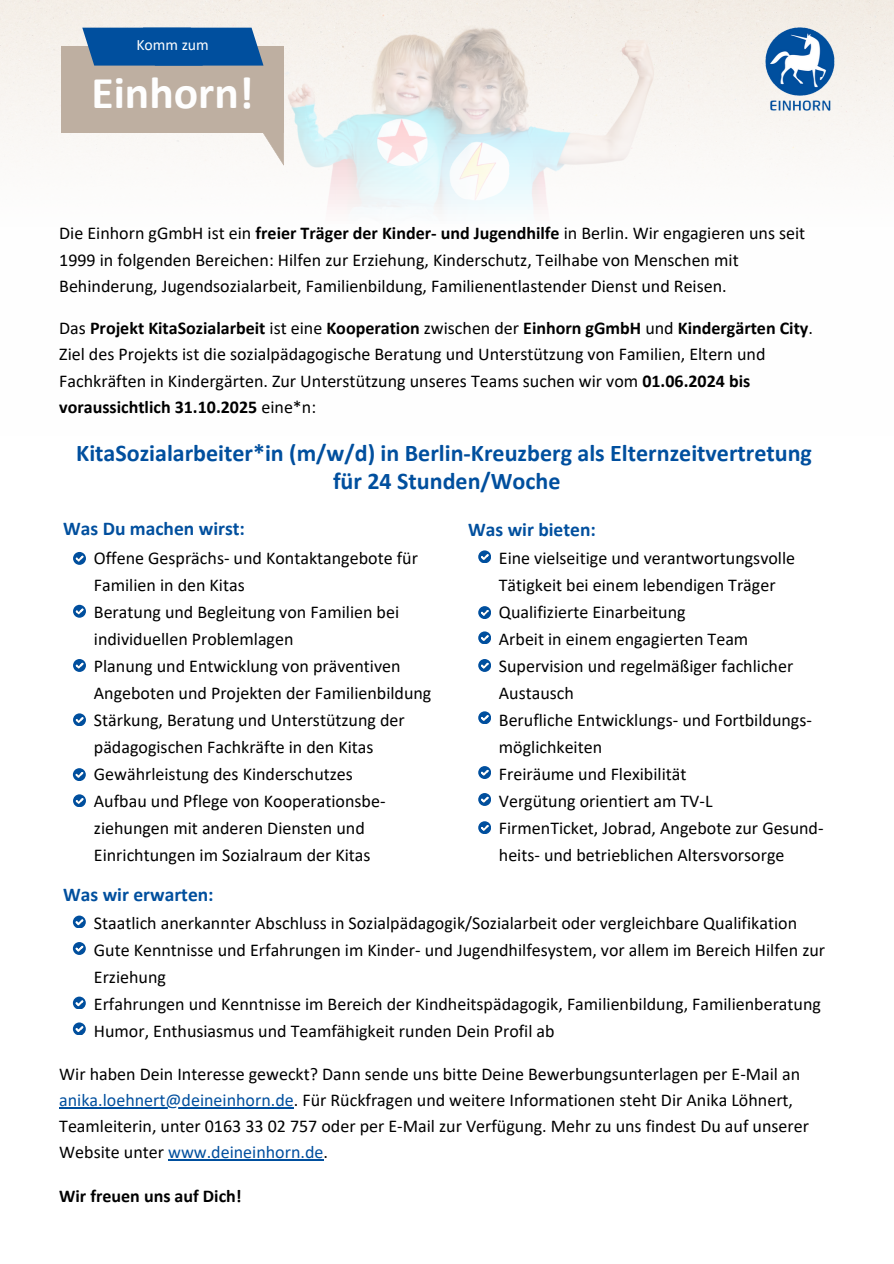
<style>
.page{position:relative;width:894px;height:1264px;background:#fff}
.page>*{position:absolute;margin:0;border:0;box-sizing:border-box;transform-origin:0 0}
.t1{font:700 45.45px "Calibri";color:#fefefe}
.t2{font:700 24px/28.2px "Calibri";color:#004f9e;text-align:center}
.t3{font:700 19.5px "Calibri";color:#004f9e}
.t4{font:18px/27px "Calibri";color:#000}
.t5{font:700 18px "Calibri";color:#000}
.t6{font:15.75px "Calibri";color:#fefefe}
.s1{font-weight:700}
.s2{color:#004f9e}
</style>
<div class="page">
<svg style="left:0;top:0;width:893px;height:210px;fill:#f6f3f0"></svg>
<img style="left:765px;top:28px;width:69px;height:83px">
<div style="left:61px;top:47px;width:223px;height:86px;background:#beafa1"></div>
<svg style="left:82px;top:28px;width:181px;height:38px;background:#0f58a0"></svg>
<svg style="left:241px;top:133px;width:43px;height:32px"></svg>
<svg style="left:73px;top:915px;width:12px;height:13px"></svg>
<svg style="left:73px;top:942px;width:12px;height:12px"></svg>
<svg style="left:73px;top:1022px;width:12px;height:12px"></svg>
<svg style="left:73px;top:996px;width:12px;height:12px"></svg>
<hr style="left:59px;top:1107px;width:235px;height:1px;background:#004f9e">
<hr style="left:168px;top:1159px;width:155px;height:1px;background:#004f9e">
<svg style="left:478px;top:550px;width:12px;height:13px"></svg>
<svg style="left:478px;top:821px;width:12px;height:12px"></svg>
<svg style="left:478px;top:631px;width:12px;height:13px"></svg>
<svg style="left:478px;top:659px;width:12px;height:12px"></svg>
<svg style="left:478px;top:606px;width:12px;height:12px"></svg>
<svg style="left:478px;top:711px;width:12px;height:12px"></svg>
<svg style="left:478px;top:793px;width:12px;height:12px"></svg>
<svg style="left:478px;top:766px;width:12px;height:12px"></svg>
<svg style="left:73px;top:552px;width:12px;height:12px"></svg>
<svg style="left:73px;top:605px;width:12px;height:12px"></svg>
<svg style="left:73px;top:659px;width:12px;height:12px"></svg>
<svg style="left:73px;top:713px;width:12px;height:12px"></svg>
<svg style="left:73px;top:794px;width:12px;height:12px"></svg>
<svg style="left:73px;top:768px;width:12px;height:12px"></svg>
<p class="t6" style="left:136px;top:38px;width:74px">Komm zum</p>
<p class="t1" style="left:91px;top:74px;width:164px">Einhorn!</p>
<h2 class="t4" style="left:59px;top:222px;width:747px;line-height:26.2px">Die Einhorn gGmbH ist ein <span class="s1">freier Träger der Kinder- und Jugendhilfe</span> in Berlin. Wir engagieren uns seit<br>1999 in folgenden Bereichen: Hilfen zur Erziehung, Kinderschutz, Teilhabe von Menschen mit<br>Behinderung, Jugendsozialarbeit, Familienbildung, Familienentlastender Dienst und Reisen.</h2>
<h3 class="t4" style="left:59px;top:316px;width:755px;line-height:26.2px">Das <span class="s1">Projekt KitaSozialarbeit</span> ist eine <span class="s1">Kooperation</span> zwischen der <span class="s1">Einhorn gGmbH</span> und <span class="s1">Kindergärten City</span>.<br>Ziel des Projekts ist die sozialpädagogische Beratung und Unterstützung von Familien, Eltern und Fachkräften in Kindergärten. Zur Unterstützung unseres Teams suchen wir vom <span class="s1">01.06.2024 bis voraussichtlich 31.10.2025</span> eine*n:</h3>
<h4 class="t2" style="left:76px;top:440px;width:737px">KitaSozialarbeiter*in (m/w/d) in Berlin-Kreuzberg als Elternzeitvertretung für 24 Stunden/Woche</h4>
<p class="t3" style="left:63px;top:520px;width:183px">Was Du machen wirst:</p>
<h3 class="t4" style="left:94px;top:546px;width:325px">Offene Gesprächs- und Kontaktangebote für<br>Familien in den Kitas</h3>
<p class="t4" style="left:94px;top:600px;width:306px">Beratung und Begleitung von Familien bei individuellen Problemlagen</p>
<p class="t4" style="left:94px;top:654px;width:339px">Planung und Entwicklung von präventiven<br>Angeboten und Projekten der Familienbildung</p>
<p class="t4" style="left:94px;top:708px;width:312px">Stärkung, Beratung und Unterstützung der pädagogischen Fachkräfte in den Kitas</p>
<p class="t4" style="left:94px;top:762px;width:260px">Gewährleistung des Kinderschutzes</p>
<p class="t4" style="left:94px;top:789px;width:293px">Aufbau und Pflege von Kooperationsbe&shy;ziehungen mit anderen Diensten und<br>Einrichtungen im Sozialraum der Kitas</p>
<p class="t3" style="left:468px;top:521px;width:129px">Was wir bieten:</p>
<p class="t4" style="left:498px;top:545px;width:298px">Eine vielseitige und verantwortungsvolle<br>Tätigkeit bei einem lebendigen Träger</p>
<p class="t4" style="left:498px;top:599px;width:188px">Qualifizierte Einarbeitung</p>
<p class="t4" style="left:498px;top:626px;width:251px">Arbeit in einem engagierten Team</p>
<p class="t4" style="left:498px;top:653px;width:296px">Supervision und regelmäßiger fachlicher<br>Austausch</p>
<p class="t4" style="left:498px;top:707px;width:314px">Berufliche Entwicklungs- und Fortbildungs&shy;möglichkeiten</p>
<p class="t4" style="left:498px;top:761px;width:189px">Freiräume und Flexibilität</p>
<p class="t4" style="left:498px;top:788px;width:215px">Vergütung orientiert am TV-L</p>
<p class="t4" style="left:498px;top:815px;width:326px">FirmenTicket, Jobrad, Angebote zur Gesund&shy;heits- und betrieblichen Altersvorsorge</p>
<p class="t3" style="left:63px;top:886px;width:152px">Was wir erwarten:</p>
<h1 class="t4" style="left:94px;top:910px;width:704px">Staatlich anerkannter Abschluss in Sozialpädagogik/Sozialarbeit oder vergleichbare Qualifikation</h1>
<p class="t4" style="left:94px;top:937px;width:732px">Gute Kenntnisse und Erfahrungen im Kinder- und Jugendhilfesystem, vor allem im Bereich Hilfen zur<br>Erziehung</p>
<p class="t4" style="left:94px;top:991px;width:728px">Erfahrungen und Kenntnisse im Bereich der Kindheitspädagogik, Familienbildung, Familienberatung</p>
<h4 class="t4" style="left:94px;top:1018px;width:462px">Humor, Enthusiasmus und Teamfähigkeit runden Dein Profil ab</h4>
<p class="t4" style="left:59px;top:1062px;width:742px">Wir haben Dein Interesse geweckt? Dann sende uns bitte Deine Bewerbungsunterlagen per E-Mail an</p>
<p class="t4" style="left:59px;top:1088px;width:751px;line-height:26px"><span class="s2">anika.loehnert@deineinhorn.de</span>. Für Rückfragen und weitere Informationen steht Dir Anika Löhnert,<br>Teamleiterin, unter 0163 33 02 757 oder per E-Mail zur Verfügung. Mehr zu uns findest Du auf unserer<br>Website unter <span class="s2">www.deineinhorn.de</span>.</p>
<p class="t5" style="left:59px;top:1188px;width:184px">Wir freuen uns auf Dich!</p>
</div>
